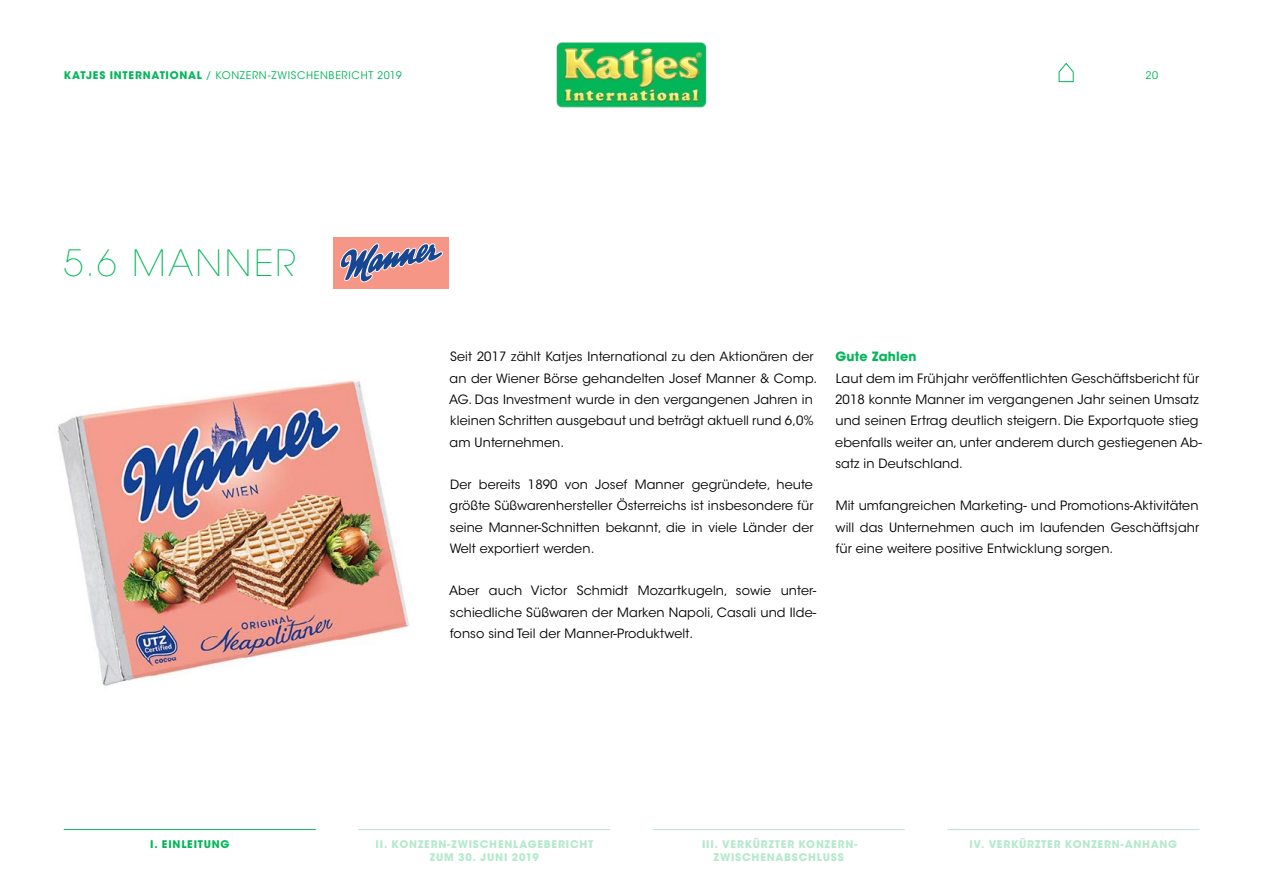
<style>
.page{position:relative;width:1263px;height:893px;background:#fff}
.page>*{position:absolute;margin:0;border:0;box-sizing:border-box;transform-origin:0 0}
.Headline_1-99{font:200 36px "ITC Avant Garde Std";letter-spacing:.07em;color:#03b759}
.Body_Copy{font:12.75px/21.3px "ITC Avant Garde Std";letter-spacing:.01em;color:#000;text-align:justify}
.Sub-Headline__hochge{font:700 12.75px "ITC Avant Garde Std";letter-spacing:.02em;color:#03b759}
.t1{font:700 10.5px/13.2px "ITC Avant Garde Std";letter-spacing:.08em;color:#b4e9cd;text-align:center}
.t2{font:10.5px "ITC Avant Garde Std";letter-spacing:.06em;color:#03b759}
.t3{font:700 10.5px "ITC Avant Garde Std";letter-spacing:.075em;color:#03b759}
.s1{font-weight:700}
</style>
<div class="page">
<img style="left:58px;top:381px;width:351px;height:305px">
<div style="left:334px;top:237px;width:115px;height:52px;background:#f69686"></div>
<svg style="left:340px;top:243px;width:103px;height:39px"></svg>
<img style="left:556px;top:42px;width:151px;height:66px">
<hr style="left:64px;top:829px;width:252px;height:1px;background:#03b759">
<hr style="left:653px;top:829px;width:252px;height:1px;background:#b4e9cd">
<hr style="left:358px;top:829px;width:252px;height:1px;background:#b4e9cd">
<hr style="left:947px;top:829px;width:252px;height:1px;background:#b4e9cd">
<svg style="left:1058px;top:62px;width:16px;height:20px"></svg>
<p class="t2" style="left:64px;top:68px;width:339px"><span class="s1">KATJES INTERNATIONAL</span> / KONZERN-ZWISCHENBERICHT 2019</p>
<p class="t2" style="left:1145px;top:68px;width:14px">20</p>
<p class="Headline_1-99" style="left:64px;top:242px;width:233px">5.6 MANNER</p>
<p class="Body_Copy" style="left:449px;top:346px;width:370px;text-align:left">Seit 2017 zählt Katjes International zu den Aktionären der an der Wiener Börse gehandelten Josef Manner &amp; Comp.<br>AG. Das Investment wurde in den vergangenen Jahren in kleinen Schritten ausgebaut und beträgt aktuell rund 6,0% am Unternehmen.</p>
<p class="Body_Copy" style="left:450px;top:474px;width:365px">Der bereits 1890 von Josef Manner gegründete, heute größte Süßwarenhersteller Österreichs ist insbesondere für seine Manner-Schnitten bekannt, die in viele Länder der Welt exportiert werden.</p>
<p class="Body_Copy" style="left:449px;top:580px;width:369px">Aber auch Victor Schmidt Mozartkugeln, sowie unter&shy;schiedliche Süßwaren der Marken Napoli, Casali und Ilde&shy;fonso sind Teil der Manner-Produktwelt.</p>
<p class="Sub-Headline__hochge" style="left:835px;top:348px;width:83px">Gute Zahlen</p>
<p class="Body_Copy" style="left:835px;top:368px;width:368px;text-align:left">Laut dem im Frühjahr veröffentlichten Geschäftsbericht für 2018 konnte Manner im vergangenen Jahr seinen Umsatz und seinen Ertrag deutlich steigern. Die Exportquote stieg ebenfalls weiter an, unter anderem durch gestiegenen Ab&shy;satz in Deutschland.</p>
<p class="Body_Copy" style="left:835px;top:495px;width:365px">Mit umfangreichen Marketing- und Promotions-Aktivitäten will das Unternehmen auch im laufenden Geschäftsjahr für eine weitere positive Entwicklung sorgen.</p>
<p class="t3" style="left:150px;top:837px;width:81px">I. EINLEITUNG</p>
<p class="t1" style="left:702px;top:837px;width:157px">III. VERKÜRZTER KONZERN-<br>ZWISCHENABSCHLUSS</p>
<p class="t1" style="left:376px;top:837px;width:219px">II. KONZERN-ZWISCHENLAGEBERICHT<br>ZUM 30. JUNI 2019</p>
<p class="t1" style="left:969px;top:837px;width:209px">IV. VERKÜRZTER KONZERN-ANHANG</p>
</div>
